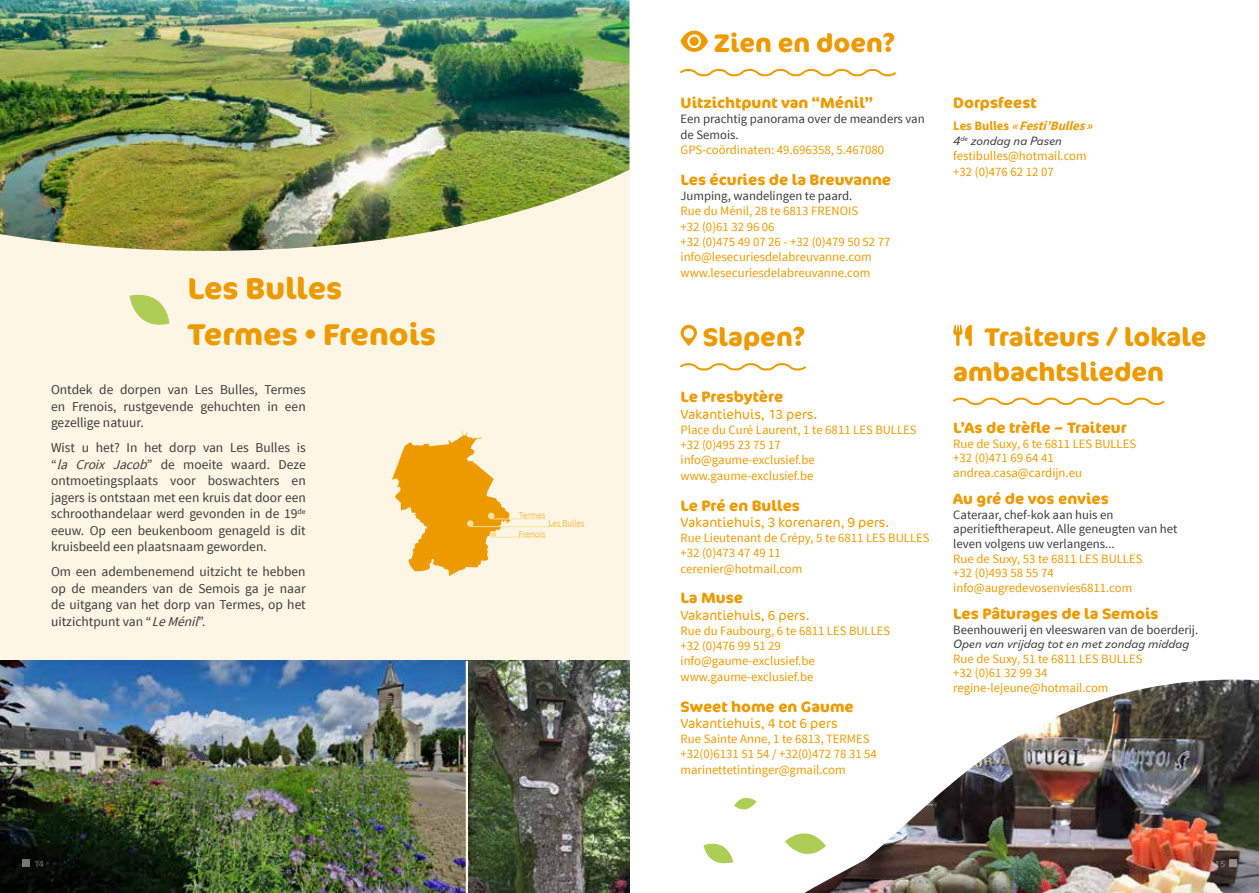
<style>
.page{position:relative;width:1259px;height:893px;background:#fff}
.page>*{position:absolute;margin:0;border:0;box-sizing:border-box;transform-origin:0 0}
.t1{font:700 30px/46.5px "Cocon Pro";color:#ec9a00}
.t2{font:700 25.5px/34.5px "Cocon Pro";color:#ec9a00}
.t3{font:700 15px "Cocon Pro";color:#ec9a00}
.t4{font:13.5px/16.5px "Source Sans Pro";color:#3b3b3a;text-align:justify}
.t5{font:300 13.5px "Cocon Pro";color:#ec9a00}
.t6{font:12.75px/15.3px "Source Sans Pro";color:#ec9a00}
.t7{font:12.75px/14.5px "Source Sans Pro";color:#3b3b3a}
.t8{font:italic 12.75px "Bilo";color:#3b3b3a}
.t9{font:italic 700 12.75px "Source Sans Pro";color:#ec9a00}
.t10{font:300 9px/18.3px "Source Sans Pro";color:#ec9a00}
.t11{font:300 9px "Cocon Pro";color:#6f6f6e}
.s1{font-style:italic}
.s2{font-style:normal}
</style>
<div class="page">
<div style="left:0;top:0;width:629px;height:893px;background:#fef6e4"></div>
<svg style="left:680px;top:363px;width:126px;height:8px"></svg>
<svg style="left:680px;top:325px;width:17px;height:21px"></svg>
<div style="left:684px;top:328px;width:10px;height:10px;background:#fff;border-radius:50%"></div>
<svg style="left:952px;top:397px;width:213px;height:8px"></svg>
<svg style="left:953px;top:325px;width:19px;height:21px"></svg>
<svg style="left:392px;top:430px;width:118px;height:146px"></svg>
<div style="left:489px;top:531px;width:7px;height:6px;background:#fde09f;border-radius:50%"></div>
<svg style="left:129px;top:294px;width:40px;height:31px"></svg>
<hr style="left:491px;top:519px;width:54px;height:1px;background:#fde09f">
<hr style="left:493px;top:537px;width:52px;height:1px;background:#fde09f">
<hr style="left:470px;top:526px;width:114px;height:1px;background:#fde09f">
<svg style="left:680px;top:69px;width:217px;height:8px"></svg>
<svg style="left:680px;top:31px;width:28px;height:21px"></svg>
<svg style="left:703px;top:843px;width:30px;height:21px"></svg>
<svg style="left:734px;top:797px;width:22px;height:13px"></svg>
<svg style="left:785px;top:833px;width:19px;height:21px"></svg>
<img style="left:0;top:0;width:629px;height:251px">
<img style="left:0;top:661px;width:466px;height:232px">
<svg style="left:468px;top:661px;width:1px;height:232px"></svg>
<img style="left:804px;top:680px;width:455px;height:213px">
<img style="left:469px;top:661px;width:160px;height:232px">
<div style="left:22px;top:860px;width:7px;height:7px;background:#757773"></div>
<div style="left:1229px;top:860px;width:8px;height:7px;background:#968d89"></div>
<h1 class="t1" style="left:187px;top:264px;width:250px">Les Bulles<br>Termes • Frenois</h1>
<p class="t4" style="left:51px;top:382px;width:256px">Ontdek de dorpen van Les Bulles, Termes en Frenois, rustgevende gehuchten in een gezellige natuur.</p>
<p class="t4" style="left:51px;top:440px;width:256px">Wist u het? In het dorp van Les Bulles is “<span class="s1">la Croix Jacob</span>” de moeite waard. Deze ontmoetingsplaats voor boswachters en jagers is ontstaan met een kruis dat door een schroothandelaar werd gevonden in de 19<sup>de </sup>eeuw. Op een beukenboom genageld is dit kruisbeeld een plaatsnaam geworden.</p>
<p class="t4" style="left:51px;top:564px;width:256px">Om een adembenemend uitzicht te hebben op de meanders van de Semois ga je naar de uitgang van het dorp van Termes, op het uitzichtpunt van “<span class="s1">LeMénil</span>”.</p>
<p class="t10" style="left:519px;top:506px;width:28px">Termes<br>Frenois</p>
<p class="t10" style="left:548px;top:514px;width:37px">Les Bulles</p>
<h2 class="t2" style="left:714px;top:25px;width:183px">Zien en doen?</h2>
<p class="t3" style="left:680px;top:93px;width:194px">Uitzichtpunt van “Ménil”</p>
<p class="t7" style="left:680px;top:112px;width:246px;line-height:15.3px">Een prachtig panorama over de meanders van de Semois.</p>
<p class="t6" style="left:680px;top:142px;width:205px">GPS-coördinaten: 49.696358, 5.467080</p>
<p class="t3" style="left:680px;top:169px;width:212px">Les écuries de la Breuvanne</p>
<p class="t7" style="left:680px;top:189px;width:173px">Jumping, wandelingen te paard.</p>
<p class="t6" style="left:680px;top:204px;width:211px">Rue du Ménil, 28 te 6813 FRENOIS<br>+32 (0)61 32 96 06<br>+32 (0)475 49 07 26 - +32 (0)479 50 52 77 info@lesecuriesdelabreuvanne.com www.lesecuriesdelabreuvanne.com</p>
<h2 class="t2" style="left:703px;top:319px;width:104px">Slapen?</h2>
<p class="t3" style="left:680px;top:387px;width:104px">Le Presbytère</p>
<p class="t5" style="left:680px;top:405px;width:138px">Vakantiehuis, 13 pers.</p>
<p class="t6" style="left:680px;top:422px;width:238px">Place du Curé Laurent, 1 te 6811 LES BULLES +32 (0)495 23 75 17 info@gaume-exclusief.be www.gaume-exclusief.be</p>
<p class="t3" style="left:680px;top:495px;width:121px">Le Pré en Bulles</p>
<p class="t5" style="left:680px;top:513px;width:210px">Vakantiehuis, 3 korenaren, 9 pers.</p>
<p class="t6" style="left:680px;top:530px;width:250px">Rue Lieutenant de Crépy, 5 te 6811 LES BULLES +32 (0)473 47 49 11<br>cerenier@hotmail.com</p>
<p class="t3" style="left:680px;top:588px;width:64px">La Muse</p>
<p class="t5" style="left:680px;top:606px;width:131px">Vakantiehuis, 6 pers.</p>
<p class="t6" style="left:680px;top:623px;width:211px">Rue du Faubourg, 6 te 6811 LES BULLES +32 (0)476 99 51 29 info@gaume-exclusief.be www.gaume-exclusief.be</p>
<p class="t3" style="left:680px;top:696px;width:175px">Sweet home en Gaume</p>
<p class="t5" style="left:680px;top:714px;width:159px">Vakantiehuis, 4 tot 6 pers</p>
<p class="t6" style="left:680px;top:731px;width:198px">Rue Sainte Anne, 1 te 6813, TERMES +32(0)6131 51 54 / +32(0)472 78 31 54 marinettetintinger@gmail.com</p>
<p class="t3" style="left:953px;top:93px;width:85px">Dorpsfeest</p>
<p class="t9" style="left:953px;top:117px;width:145px"><span class="s2">L e s B u l l e s</span> «Festi’Bulles »</p>
<p class="t8" style="left:953px;top:132px;width:110px">4<sup>de</sup> zondag na Pasen</p>
<p class="t6" style="left:953px;top:149px;width:135px">festibulles@hotmail.com +32 (0)476 62 12 07</p>
<h2 class="t2" style="left:953px;top:319px;width:255px;text-indent:31px">Traiteurs / lokale ambachtslieden</h2>
<p class="t3" style="left:953px;top:418px;width:175px">L’As de trèfle – Traiteur</p>
<p class="t6" style="left:953px;top:437px;width:184px;line-height:14.5px">Rue de Suxy, 6 te 6811 LES BULLES +32 (0)471 69 64 41 andrea.casa@cardijn.eu</p>
<p class="t3" style="left:953px;top:489px;width:157px">Au gré de vos envies</p>
<p class="t7" style="left:953px;top:508px;width:226px">Cateraar, chef-kok aan huis en aperitieftherapeut. Alle geneugten van het leven volgens uw verlangens...</p>
<p class="t6" style="left:953px;top:551px;width:191px;line-height:14.5px">Rue de Suxy, 53 te 6811 LES BULLES +32 (0)493 58 55 74 info@augredevosenvies6811.com</p>
<p class="t3" style="left:953px;top:603px;width:207px">Les Pâturages de la Semois</p>
<p class="t7" style="left:953px;top:622px;width:246px">Beenhouwerij en vleeswaren van de boerderij.</p>
<p class="t8" style="left:953px;top:635px;width:238px">Open van vrijdag tot en met zondag middag</p>
<p class="t6" style="left:953px;top:651px;width:191px;line-height:14.5px">Rue de Suxy, 51 te 6811 LES BULLES +32 (0)61 32 99 34 regine-lejeune@hotmail.com</p>
<p class="t11" style="left:34px;top:858px;width:12px">14</p>
<p class="t11" style="left:1215px;top:858px;width:12px">15</p>
</div>
